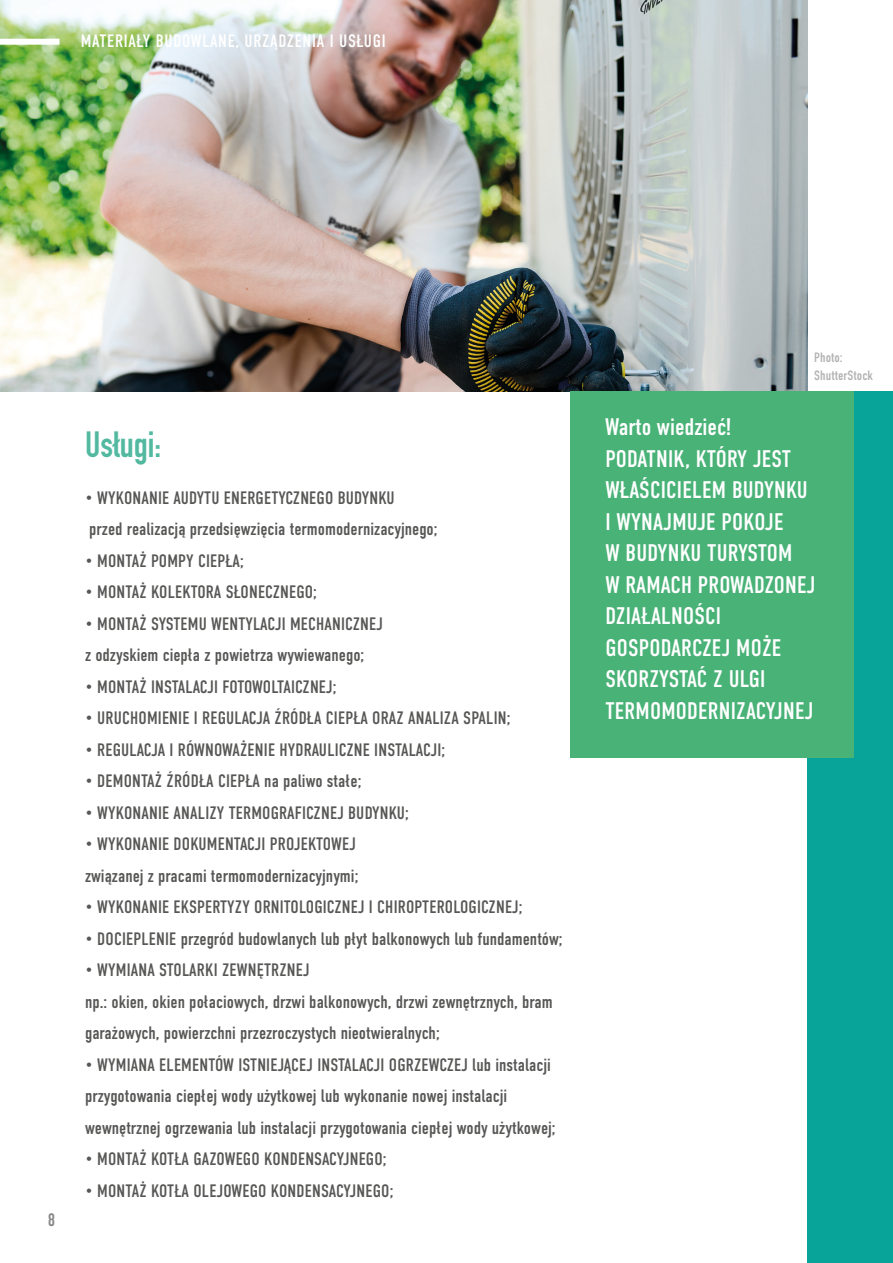
<style>
.page{position:relative;width:893px;height:1263px;background:#fff}
.page>*{position:absolute;margin:0;border:0;box-sizing:border-box;transform-origin:0 0}
.t1{font:700 36px "DIN Condensed";color:#52b9a0}
.t2{font:24px/31.5px "DIN Condensed";letter-spacing:.01em;color:#fff}
.t3{font:18px/31.5px "DIN Condensed";color:#575756}
.t4{font:18px "DIN Condensed";letter-spacing:.04em;color:#fff}
.t5{font:18px "DIN Condensed";color:#878787}
.t6{font:13.5px/18px "DIN Condensed";color:#b2b2b2}
</style>
<div class="page">
<img style="left:0;top:0;width:808px;height:391px">
<div style="left:808px;top:391px;width:85px;height:872px;background:#08a399"></div>
<div style="left:0;top:39px;width:60px;height:6px;background:#fff"></div>
<div style="left:570px;top:391px;width:283px;height:367px;background:#49b277"></div>
<p class="t4" style="left:81px;top:31px;width:306px">MATERIAŁY BUDOWLANE, URZĄDZENIA I USŁUGI</p>
<p class="t5" style="left:48px;top:1209px;width:9px">8</p>
<p class="t1" style="left:85px;top:420px;width:78px">Usługi:</p>
<p class="t3" style="left:85px;top:482px;width:311px">• WYKONANIE AUDYTU ENERGETYCZNEGO BUDYNKU</p>
<p class="t3" style="left:89px;top:513px;width:350px">przed realizacją przedsięwzięcia termomodernizacyjnego;</p>
<p class="t3" style="left:85px;top:545px;width:160px">• MONTAŻ POMPY CIEPŁA;</p>
<p class="t3" style="left:85px;top:576px;width:233px">• MONTAŻ KOLEKTORA SŁONECZNEGO;</p>
<p class="t3" style="left:85px;top:608px;width:299px">• MONTAŻ SYSTEMU WENTYLACJI MECHANICZNEJ</p>
<p class="t3" style="left:85px;top:639px;width:281px">z odzyskiem ciepła z powietrza wywiewanego;</p>
<p class="t3" style="left:85px;top:671px;width:253px">• MONTAŻ INSTALACJI FOTOWOLTAICZNEJ;</p>
<p class="t3" style="left:85px;top:702px;width:427px">• URUCHOMIENIE I REGULACJA ŹRÓDŁA CIEPŁA ORAZ ANALIZA SPALIN;</p>
<p class="t3" style="left:85px;top:734px;width:362px">• REGULACJA I RÓWNOWAŻENIE HYDRAULICZNE INSTALACJI;</p>
<p class="t3" style="left:85px;top:765px;width:278px">• DEMONTAŻ ŹRÓDŁA CIEPŁA na paliwo stałe;</p>
<p class="t3" style="left:85px;top:797px;width:325px">• WYKONANIE ANALIZY TERMOGRAFICZNEJ BUDYNKU;</p>
<p class="t3" style="left:85px;top:828px;width:272px">• WYKONANIE DOKUMENTACJI PROJEKTOWEJ</p>
<p class="t3" style="left:85px;top:860px;width:275px">związanej z pracami termomodernizacyjnymi;</p>
<p class="t3" style="left:85px;top:891px;width:439px">• WYKONANIE EKSPERTYZY ORNITOLOGICZNEJ I CHIROPTEROLOGICZNEJ;</p>
<p class="t3" style="left:85px;top:923px;width:479px">• DOCIEPLENIE przegród budowlanych lub płyt balkonowych lub fundamentów;</p>
<p class="t3" style="left:85px;top:954px;width:226px">• WYMIANA STOLARKI ZEWNĘTRZNEJ</p>
<p class="t3" style="left:85px;top:986px;width:469px">np.: okien, okien połaciowych, drzwi balkonowych, drzwi zewnętrznych, bram garażowych, powierzchni przezroczystych nieotwieralnych;</p>
<p class="t3" style="left:85px;top:1049px;width:472px">• WYMIANA ELEMENTÓW ISTNIEJĄCEJ INSTALACJI OGRZEWCZEJ lub instalacji przygotowania ciepłej wody użytkowej lub wykonanie nowej instalacji wewnętrznej ogrzewania lub instalacji przygotowania ciepłej wody użytkowej;</p>
<p class="t3" style="left:85px;top:1143px;width:303px">• MONTAŻ KOTŁA GAZOWEGO KONDENSACYJNEGO;</p>
<p class="t3" style="left:85px;top:1175px;width:310px">• MONTAŻ KOTŁA OLEJOWEGO KONDENSACYJNEGO;</p>
<p class="t6" style="left:814px;top:349px;width:60px">Photo:<br>ShutterStock</p>
<p class="t2" style="left:605px;top:412px;width:128px">Warto wiedzieć!</p>
<p class="t2" style="left:605px;top:443px;width:212px">PODATNIK, KTÓRY JEST<br>WŁAŚCICIELEM BUDYNKU<br>I WYNAJMUJE POKOJE<br>W BUDYNKU TURYSTOM<br>W RAMACH PROWADZONEJ<br>DZIAŁALNOŚCI<br>GOSPODARCZEJ MOŻE<br>SKORZYSTAĆ Z ULGI<br>TERMOMODERNIZACYJNEJ</p>
</div>
